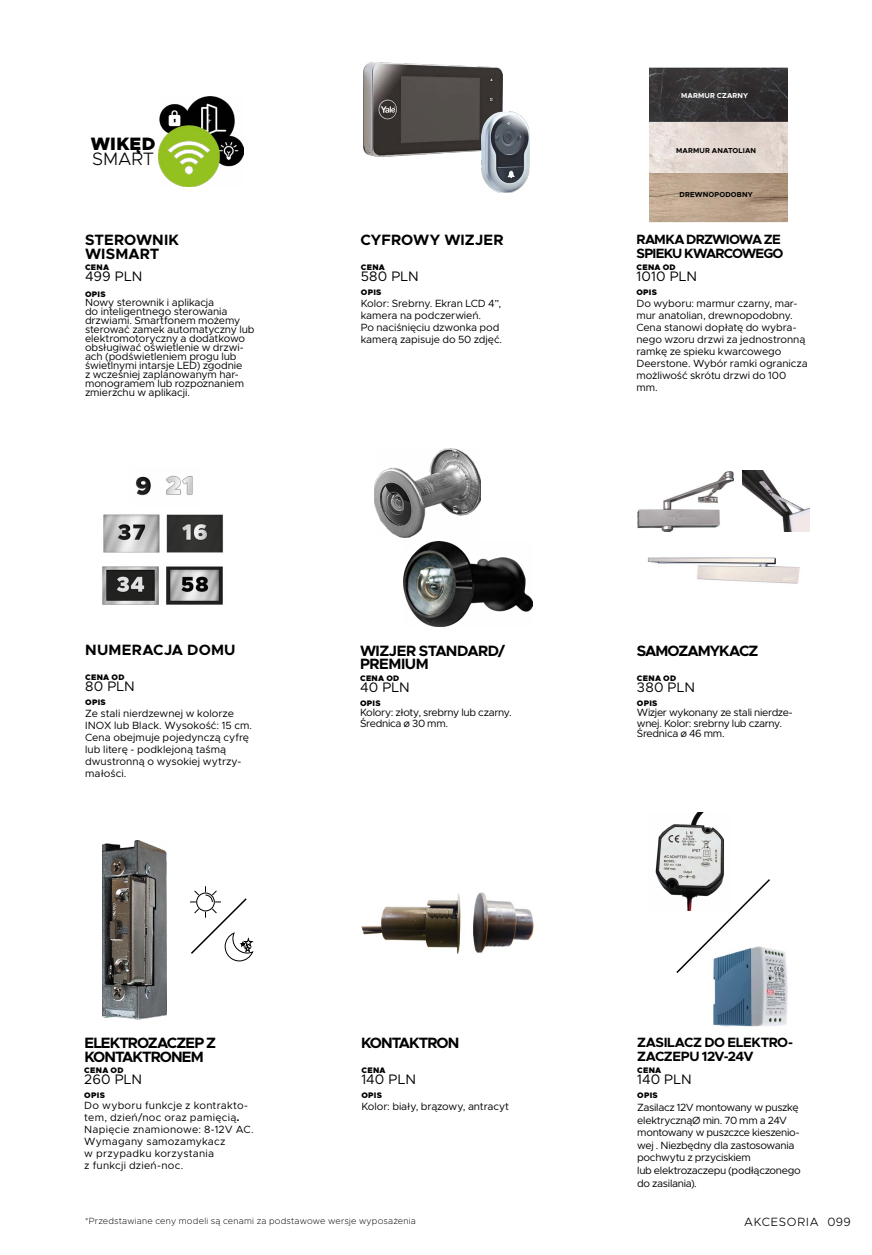
<style>
.page{position:relative;width:872px;height:1255px;background:#fff}
.page>*{position:absolute;margin:0;border:0;box-sizing:border-box;transform-origin:0 0}
.t1{font:900 18px "Metropolis";letter-spacing:.01em;color:#000}
.t2{font:300 18px "Metropolis";letter-spacing:-.005em;color:#000}
.t3{font:700 15px/13.5px "Metropolis";letter-spacing:-.06em;color:#000}
.t4{font:700 15px/13.5px "Metropolis";letter-spacing:-.04em;color:#000}
.t5{font:700 15px "Metropolis";color:#000}
.t6{font:700 15px "Metropolis";letter-spacing:.015em;color:#000}
.t7{font:700 15px "Metropolis";letter-spacing:.005em;color:#000}
.t8{font:700 15px "Metropolis";letter-spacing:-.065em;color:#000}
.t9{font:700 15px "Metropolis";letter-spacing:-.07em;color:#000}
.t10{font:13.8px "Metropolis";letter-spacing:.005em;color:#000}
.t11{font:700 13.5px/13.5px "Metropolis";letter-spacing:-.05em;color:#000}
.t12{font:300 12px "Metropolis";letter-spacing:.06em;color:#000}
.t13{font:10.5px/12px "Metropolis";letter-spacing:-.01em;color:#000}
.t14{font:10.5px/12.6px "Metropolis";letter-spacing:-.03em;color:#000}
.t15{font:10.5px/12px "Metropolis";letter-spacing:.02em;color:#000}
.t16{font:200 9px "Metropolis";letter-spacing:.025em;color:#000}
.t17{font:900 8.1px "Metropolis";letter-spacing:.035em;color:#000}
.t18{font:700 7.2px "Metropolis";letter-spacing:.02em;color:#000}
.t19{font:700 7.2px "Metropolis";letter-spacing:.025em;color:#fff}
.s1{font-weight:900;font-size:8.1px}
</style>
<div class="page">
<img style="left:135px;top:475px;width:58px;height:21px">
<img style="left:103px;top:514px;width:120px;height:39px">
<img style="left:102px;top:566px;width:121px;height:39px">
<img style="left:363px;top:63px;width:139px;height:93px">
<img style="left:482px;top:111px;width:47px;height:81px">
<img style="left:404px;top:541px;width:128px;height:86px">
<img style="left:374px;top:448px;width:106px;height:89px">
<img style="left:102px;top:840px;width:64px;height:179px">
<img style="left:637px;top:471px;width:96px;height:61px">
<img style="left:742px;top:470px;width:67px;height:62px">
<img style="left:647px;top:557px;width:153px;height:27px">
<svg style="left:190px;top:886px;width:63px;height:75px"></svg>
<img style="left:650px;top:67px;width:137px;height:155px">
<img style="left:361px;top:892px;width:172px;height:61px">
<img style="left:655px;top:812px;width:69px;height:83px">
<img style="left:713px;top:949px;width:75px;height:78px">
<svg style="left:675px;top:877px;width:96px;height:97px"></svg>
<img style="left:158px;top:97px;width:85px;height:89px">
<h1 class="t1" style="left:91px;top:133px;width:66px">WIKĘD</h1>
<h1 class="t2" style="left:92px;top:148px;width:63px">SMART</h1>
<h2 class="t5" style="left:85px;top:231px;width:96px">STEROWNIK</h2>
<h2 class="t7" style="left:360px;top:231px;width:145px">CYFROWY WIZJER</h2>
<h2 class="t5" style="left:85px;top:244px;width:76px">WISMART</h2>
<p class="t17" style="left:85px;top:262px;width:26px">CENA</p>
<h3 class="t10" style="left:85px;top:268px;width:59px">499 PLN</h3>
<p class="t17" style="left:85px;top:289px;width:22px">OPIS</p>
<p class="t13" style="left:85px;top:298px;width:171px;line-height:9px">Nowy sterownik i aplikacja<br>do inteligentnego sterowania drzwiami. Smartfonem możemy sterować zamek automatyczny lub elektromotoryczny a dodatkowo obsługiwać oświetlenie w drzwi&shy;ach (podświetleniem progu lub świetlnymi intarsje LED) zgodnie<br>z wcześniej zaplanowanym har&shy;monogramem lub rozpoznaniem zmierzchu w aplikacji.</p>
<p class="t17" style="left:361px;top:262px;width:26px">CENA</p>
<h3 class="t10" style="left:361px;top:268px;width:60px">580 PLN</h3>
<p class="t17" style="left:361px;top:287px;width:22px">OPIS</p>
<p class="t13" style="left:361px;top:298px;width:143px">Kolor: Srebrny. Ekran LCD 4”, kamera na podczerwień.<br>Po naciśnięciu dzwonka pod kamerą zapisuje do 50 zdjęć.</p>
<p class="t19" style="left:681px;top:91px;width:69px">MARMUR CZARNY</p>
<p class="t18" style="left:676px;top:146px;width:81px">MARMUR ANATOLIAN</p>
<p class="t18" style="left:679px;top:190px;width:75px">DREWNOPODOBNY</p>
<p class="t11" style="left:636px;top:233px;width:149px">RAMKA DRZWIOWA ZE<br>SPIEKU KWARCOWEGO</p>
<p class="t17" style="left:636px;top:262px;width:41px">CENA OD</p>
<h3 class="t10" style="left:636px;top:268px;width:62px">1010 PLN</h3>
<p class="t17" style="left:636px;top:287px;width:22px">OPIS</p>
<p class="t13" style="left:636px;top:298px;width:173px">Do wyboru: marmur czarny, mar&shy;mur anatolian, drewnopodobny.<br>Cena stanowi dopłatę do wybra&shy;nego wzoru drzwi za jednostronną ramkę ze spieku kwarcowego<br>Deerstone. Wybór ramki ogranicza możliwość skrótu drzwi do 100 mm.</p>
<h2 class="t6" style="left:85px;top:640px;width:152px">NUMERACJA DOMU</h2>
<h2 class="t8" style="left:637px;top:641px;width:123px">SAMOZAMYKACZ</h2>
<p class="t17" style="left:637px;top:672px;width:41px">CENA OD</p>
<h3 class="t10" style="left:637px;top:678px;width:60px">380 PLN</h3>
<p class="t17" style="left:637px;top:697px;width:22px">OPIS</p>
<p class="t14" style="left:637px;top:707px;width:157px;line-height:10.5px">Wizjer wykonany ze stali nierdze&shy;wnej. Kolor: srebrny lub czarny.<br>Średnica ø 46 mm.</p>
<h2 class="t4" style="left:360px;top:644px;width:146px">WIZJER STANDARD/<br>PREMIUM</h2>
<p class="t17" style="left:85px;top:671px;width:41px">CENA OD</p>
<h3 class="t10" style="left:85px;top:677px;width:51px">80 PLN</h3>
<p class="t17" style="left:85px;top:696px;width:22px">OPIS</p>
<p class="t13" style="left:85px;top:707px;width:169px">Ze stali nierdzewnej w kolorze<br>INOX lub Black. Wysokość: 15 cm.<br>Cena obejmuje pojedynczą cyfrę lub literę - podklejoną taśmą dwustronną o wysokiej wytrzy&shy;małości.</p>
<p class="t17" style="left:360px;top:672px;width:41px">CENA OD</p>
<h3 class="t10" style="left:360px;top:678px;width:51px">40 PLN</h3>
<p class="t17" style="left:360px;top:697px;width:22px">OPIS</p>
<p class="t14" style="left:360px;top:707px;width:153px;line-height:10.5px">Kolory: złoty, srebrny lub czarny.<br>Średnica ø 30 mm.</p>
<h2 class="t3" style="left:84px;top:1036px;width:133px">ELEKTROZACZEP Z<br>KONTAKTRONEM</h2>
<p class="t17" style="left:84px;top:1065px;width:41px">CENA OD</p>
<h3 class="t10" style="left:84px;top:1070px;width:59px">260 PLN</h3>
<p class="t17" style="left:84px;top:1090px;width:22px">OPIS</p>
<p class="t15" style="left:84px;top:1099px;width:171px">Do wyboru funkcje z kontrakto&shy;tem, dzień/noc oraz pamięcią<span class="s1">.<br></span>Napięcie znamionowe: 8-12V AC.<br>Wymagany samozamykacz<br>w przypadku korzystania<br>z funkcji dzień-noc.</p>
<h2 class="t9" style="left:361px;top:1033px;width:100px">KONTAKTRON</h2>
<p class="t17" style="left:361px;top:1065px;width:26px">CENA</p>
<h3 class="t10" style="left:361px;top:1070px;width:56px">140 PLN</h3>
<p class="t17" style="left:361px;top:1090px;width:22px">OPIS</p>
<p class="t13" style="left:361px;top:1100px;width:149px">Kolor: biały, brązowy, antracyt</p>
<p class="t11" style="left:637px;top:1035px;width:157px">ZASILACZ DO ELEKTRO-<br>ZACZEPU 12V-24V</p>
<p class="t17" style="left:637px;top:1065px;width:26px">CENA</p>
<h3 class="t10" style="left:637px;top:1070px;width:56px">140 PLN</h3>
<p class="t17" style="left:637px;top:1090px;width:22px">OPIS</p>
<p class="t14" style="left:637px;top:1101px;width:165px">Zasilacz 12V montowany w puszkę elektrycznąØ min. 70 mm a 24V montowany w puszczce kieszenio&shy;wej . Niezbędny dla zastosowania pochwytu z przyciskiem<br>lub elektrozaczepu (podłączonego do zasilania).</p>
<p class="t16" style="left:85px;top:1215px;width:332px">*Przedstawiane ceny modeli są cenami za podstawowe wersje wyposażenia</p>
<p class="t12" style="left:827px;top:1214px;width:25px">099</p>
<p class="t12" style="left:744px;top:1214px;width:76px">AKCESORIA</p>
</div>
